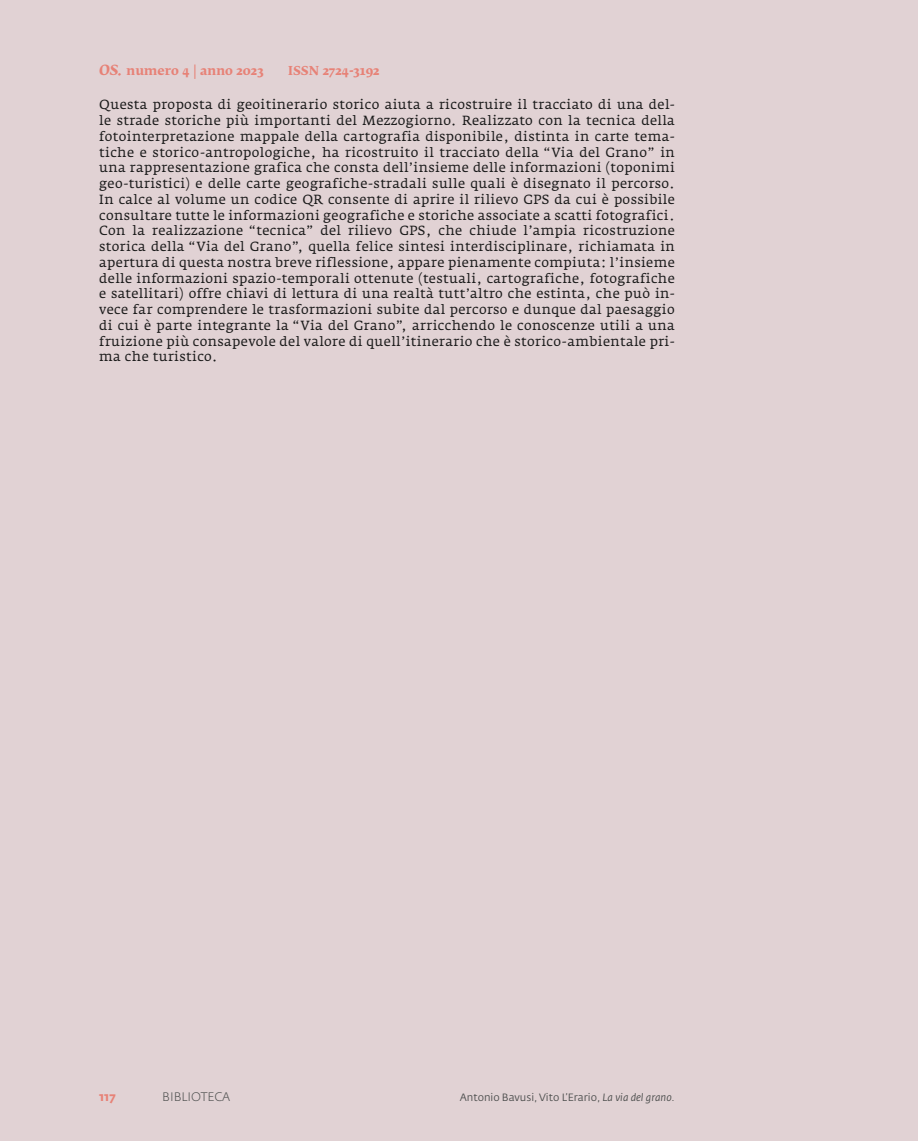
<style>
.page{position:relative;width:918px;height:1141px;background:#e1d2d4}
.page>*{position:absolute;margin:0;border:0;box-sizing:border-box;transform-origin:0 0}
.t1{font:13.12px/15.8px "Fedra Serif A Pro";letter-spacing:.03em;color:#1a1a1a;text-align:justify}
.t2{font:700 12.25px "Fedra Serif B Pro";color:#e78277}
.t3{font:300 12.25px "Fedra Sans Std";color:#4c4e4d}
.t4{font:700 12.25px "Fedra Sans Std";color:#e78277}
.t5{font:10.5px "Fedra Sans Std";color:#4c4e4d}
.s1{font-style:italic;font-size:14px}
.s2{font-style:italic}
</style>
<div class="page">
<p class="t2" style="left:99px;top:63px;width:166px"><span class="s1">OS.</span> numero 4 | anno 2023</p>
<p class="t2" style="left:288px;top:63px;width:93px">ISSN 2724-3192</p>
<p class="t1" style="left:99px;top:97px;width:577px">Questa proposta di geoitinerario storico aiuta a ricostruire il tracciato di una del&shy;le strade storiche più importanti del Mezzogiorno. Realizzato con la tecnica della fotointerpretazione mappale della cartografia disponibile, distinta in carte tema&shy;tiche e storico-antropologiche, ha ricostruito il tracciato della “Via del Grano” in una rappresentazione grafica che consta dell’insieme delle informazioni (toponimi geo-turistici) e delle carte geografiche-stradali sulle quali è disegnato il percorso.<br>In calce al volume un codice QR consente di aprire il rilievo GPS da cui è possibile consultare tutte le informazioni geografiche e storiche associate a scatti fotografici.<br>Con la realizzazione “tecnica” del rilievo GPS, che chiude l’ampia ricostruzione storica della “Via del Grano”, quella felice sintesi interdisciplinare, richiamata in apertura di questa nostra breve riflessione, appare pienamente compiuta: l’insieme delle informazioni spazio-temporali ottenute (testuali, cartografiche, fotografiche e satellitari) offre chiavi di lettura di una realtà tutt’altro che estinta, che può in&shy;vece far comprendere le trasformazioni subite dal percorso e dunque dal paesaggio di cui è parte integrante la “Via del Grano”, arricchendo le conoscenze utili a una fruizione più consapevole del valore di quell’itinerario che è storico-ambientale pri&shy;ma che turistico.</p>
<p class="t4" style="left:99px;top:1089px;width:18px">117</p>
<p class="t3" style="left:162px;top:1089px;width:70px">BIBLIOTECA</p>
<p class="t5" style="left:460px;top:1091px;width:217px">Antonio Bavusi, Vito L’Erario, <span class="s2">La via del grano.</span></p>
</div>
